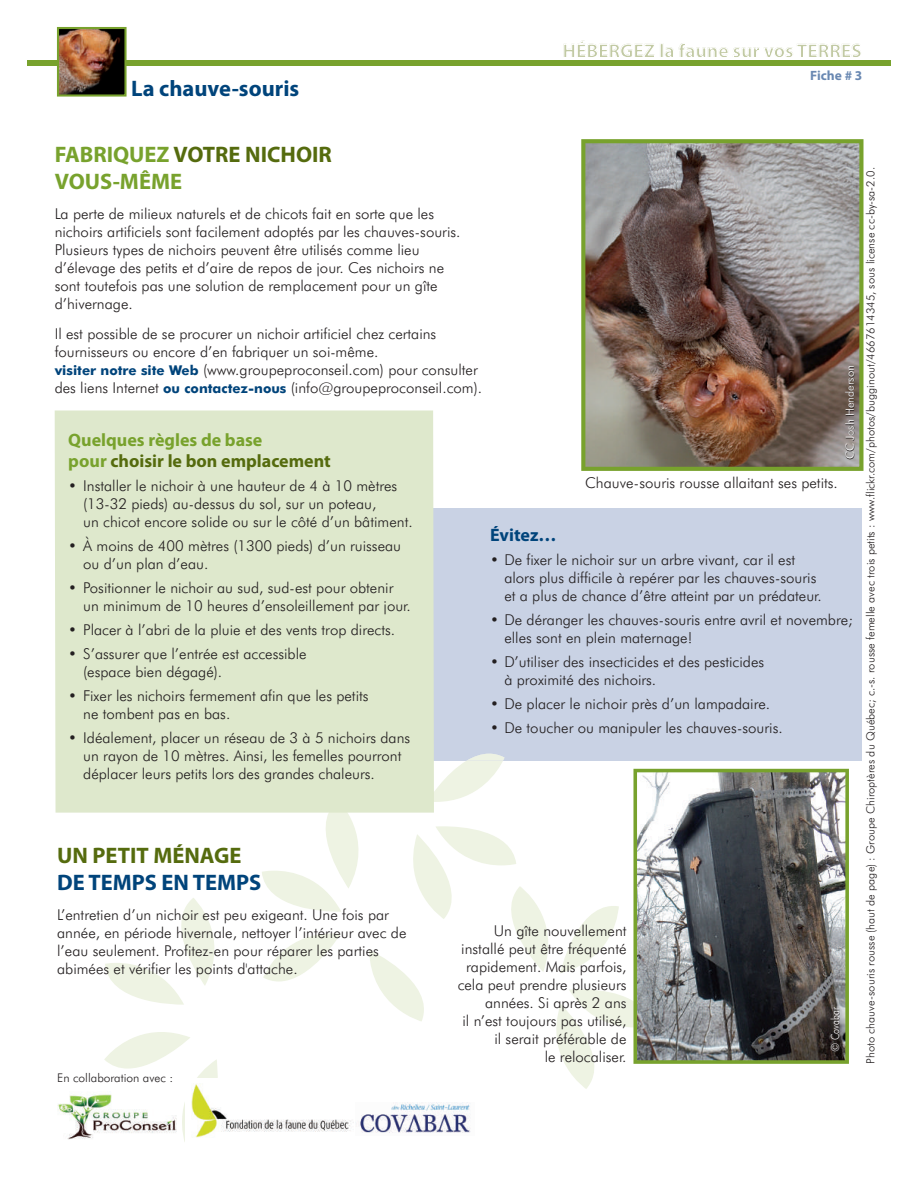
<style>
.page{position:relative;width:918px;height:1188px;background:#fff}
.page>*{position:absolute;margin:0;border:0;box-sizing:border-box;transform-origin:0 0}
.t1{font:700 22.5px/27px "Myriad Pro";color:#78a22d}
.t2{font:700 22.5px "Myriad Pro";color:#00447b}
.t3{font:700 22.5px "Myriad Pro";color:#556b0e}
.t4{font:700 19.5px "Myriad Pro";color:#c2caa4}
.t5{font:700 18px/21.6px "Myriad Pro";color:#78a22d}
.t6{font:700 18px "Myriad Pro";color:#00447b}
.t7{font:300 15px/18px "Futura BT";color:#231f20}
.t8{font:700 13.5px "Myriad Pro";color:#6988b2}
.t9{font:300 12px "Futura BT";color:#231f20}
.t10{font:300 11.25px "Futura BT";color:#231f20}
.t11{font:300 11.25px "Futura BT";color:#fff}
.s1{color:#fff}
.s2{color:#556b0e}
.s3{font-weight:700;font-size:13.5px;color:#00447b}
</style>
<div class="page">
<div style="left:415px;top:508px;width:447px;height:252px;background:#c9d2e4"></div>
<svg style="left:105px;top:898px;width:110px;height:107px"></svg>
<svg style="left:104px;top:1032px;width:114px;height:110px"></svg>
<svg style="left:262px;top:753px;width:388px;height:336px"></svg>
<div style="left:55px;top:410px;width:379px;height:403px;background:#dee8cc"></div>
<div style="left:27px;top:60px;width:864px;height:6px;background:#78a22d"></div>
<img style="left:57px;top:27px;width:70px;height:70px">
<img style="left:358px;top:1103px;width:113px;height:30px">
<img style="left:57px;top:1091px;width:119px;height:49px">
<img style="left:185px;top:1078px;width:169px;height:64px">
<img style="left:581px;top:139px;width:283px;height:332px">
<svg style="left:633px;top:769px;width:216px;height:295px;background:#727571"></svg>
<h1 class="t2" style="left:131px;top:80px;width:170px">La chauve-souris</h1>
<h2 class="t4" style="left:563px;top:44px;width:301px">HÉB<span class="s1">E</span>RGEZ la faune sur vos TERRES</h2>
<p class="t8" style="left:810px;top:70px;width:54px">Fiche # 3</p>
<h1 class="t1" style="left:55px;top:142px;width:279px">FABRIQUEZ <span class="s2">VOTRE NICHOIR<br></span>VOUS-MÊME</h1>
<p class="t7" style="left:55px;top:204px;width:407px">La perte de milieux naturels et de chicots fait en sorte que les nichoirs artificiels sont facilement adoptés par les chauves-souris.<br>Plusieurs types de nichoirs peuvent être utilisés comme lieu d’élevage des petits et d’aire de repos de jour. Ces nichoirs ne sont toutefois pas une solution de remplacement pour un gîte d’hivernage.</p>
<p class="t7" style="left:55px;top:324px;width:429px">Il est possible de se procurer un nichoir artificiel chez certains fournisseurs ou encore d’en fabriquer un soi-même.<br><span class="s3">visiter notre site Web</span> (www.groupeproconseil.com) pour consulter des liens Internet <span class="s3">ou contactez-nous</span> (info@groupeproconseil.com).</p>
<p class="t5" style="left:68px;top:430px;width:264px">Quelques règles de base<br>pour <span class="s2">choisir le bon emplacement</span></p>
<p class="t7" style="left:83px;top:477px;width:331px;text-indent:-15px">• Installer le nichoir à une hauteur de 4 à 10 mètres (13-32 pieds) au-dessus du sol, sur un poteau,<br>un chicot encore solide ou sur le côté d’un bâtiment.</p>
<p class="t7" style="left:83px;top:537px;width:319px;text-indent:-15px">• À moins de 400 mètres (1300 pieds) d’un ruisseau ou d’un plan d’eau.</p>
<p class="t7" style="left:83px;top:579px;width:329px;text-indent:-15px">• Positionner le nichoir au sud, sud-est pour obtenir un minimum de 10 heures d’ensoleillement par jour.</p>
<p class="t7" style="left:68px;top:621px;width:328px">• Placer à l’abri de la pluie et des vents trop directs.</p>
<p class="t7" style="left:83px;top:645px;width:225px;text-indent:-15px">• S’assurer que l’entrée est accessible (espace bien dégagé).</p>
<p class="t7" style="left:83px;top:687px;width:287px;text-indent:-15px">• Fixer les nichoirs fermement afin que les petits ne tombent pas en bas.</p>
<p class="t7" style="left:83px;top:729px;width:329px;text-indent:-15px">• Idéalement, placer un réseau de 3 à 5 nichoirs dans un rayon de 10 mètres. Ainsi, les femelles pourront déplacer leurs petits lors des grandes chaleurs.</p>
<p class="t7" style="left:585px;top:473px;width:254px">Chauve-souris rousse allaitant ses petits.</p>
<p class="t11" style="left:843px;top:459px;width:96px;rotate:-90deg">CC Josh Henderson</p>
<p class="t6" style="left:490px;top:528px;width:68px">Évitez…</p>
<p class="t7" style="left:504px;top:550px;width:319px;text-indent:-14px">• De fixer le nichoir sur un arbre vivant, car il est alors plus difficile à repérer par les chauves-souris et a plus de chance d’être atteint par un prédateur.</p>
<p class="t7" style="left:504px;top:610px;width:350px;text-indent:-14px">• De déranger les chauves-souris entre avril et novembre; elles sont en plein maternage!</p>
<p class="t7" style="left:504px;top:652px;width:261px;text-indent:-14px">• D’utiliser des insecticides et des pesticides à proximité des nichoirs.</p>
<p class="t7" style="left:490px;top:694px;width:282px">• De placer le nichoir près d’un lampadaire.</p>
<p class="t7" style="left:490px;top:718px;width:294px">• De toucher ou manipuler les chauves-souris.</p>
<h1 class="t3" style="left:57px;top:847px;width:186px">UN PETIT MÉNAGE</h1>
<h1 class="t2" style="left:57px;top:874px;width:206px">DE TEMPS EN TEMPS</h1>
<p class="t7" style="left:57px;top:905px;width:351px">L’entretien d’un nichoir est peu exigeant. Une fois par année, en période hivernale, nettoyer l’intérieur avec de l’eau seulement. Profitez-en pour réparer les parties abimées et vérifier les points d'attache.</p>
<p class="t9" style="left:57px;top:1071px;width:117px">En collaboration avec :</p>
<p class="t7" style="left:458px;top:922px;width:170px;text-align:right">Un gîte nouvellement installé peut être fréquenté rapidement. Mais parfois, cela peut prendre plusieurs années. Si après 2 ans<br>il n’est toujours pas utilisé, il serait préférable de<br>le relocaliser.</p>
<p class="t11" style="left:828px;top:1052px;width:46px;rotate:-90deg">© Covabar</p>
<p class="t10" style="left:864px;top:1064px;width:898px;rotate:-90deg">Photo chauve-souris rousse (haut de page) : Groupe Chiroptères du Québec; c.-s. rousse femelle avec trois petits : www.flickr.com/photos/bugginout/4667614345, sous license cc-by-sa-2.0.</p>
</div>
